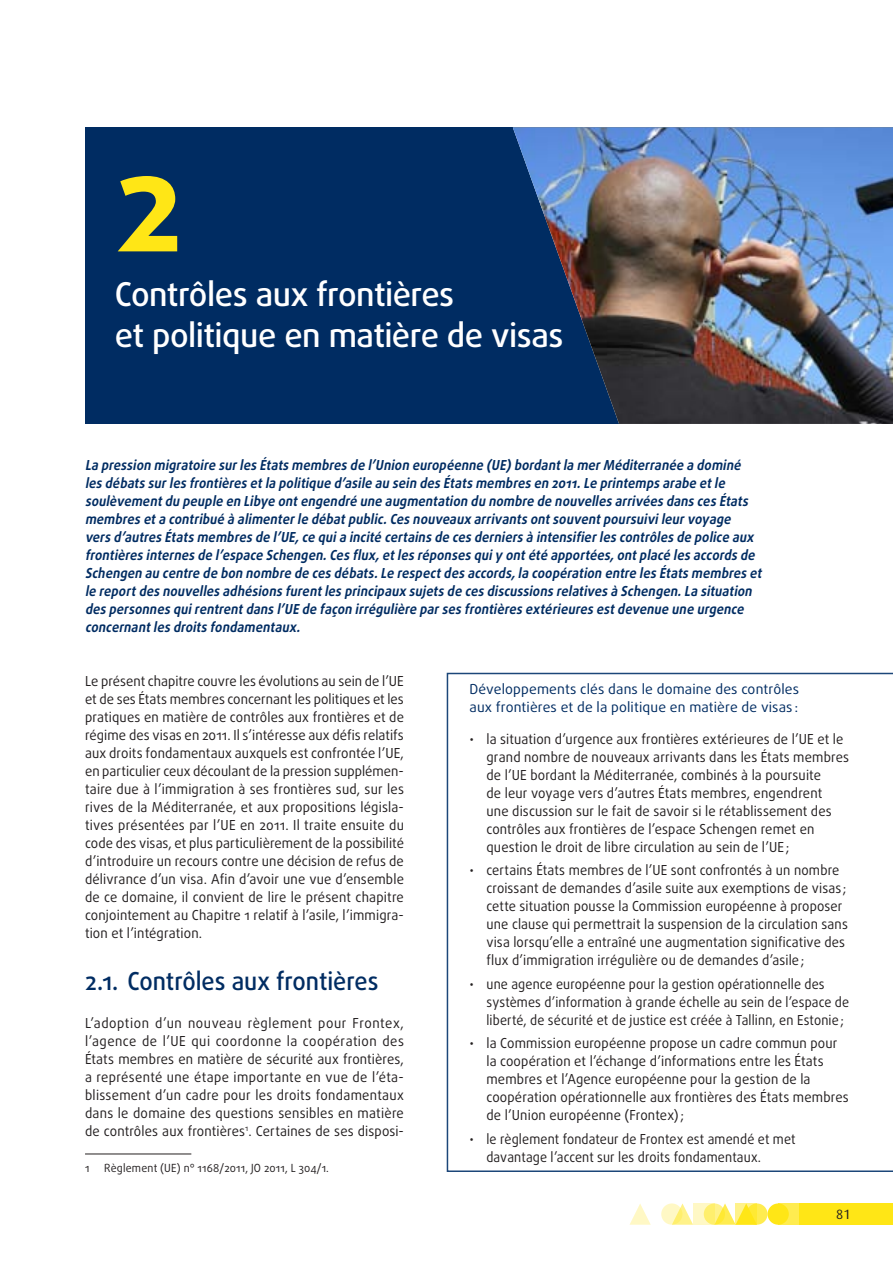
<style>
.page{position:relative;width:893px;height:1263px;background:#fff}
.page>*{position:absolute;margin:0;border:0;box-sizing:border-box;transform-origin:0 0}
.t1{font:700 136.8px "Daxline Pro";color:#ffe616}
.t2{font:500 32.85px/41.4px "Daxline Pro";letter-spacing:-.015em;color:#fff}
.t3{font:500 24.75px "Daxline Pro";color:#002c62;scale:.95 1}
.t4{font:13.8px/18px "Daxline Pro";letter-spacing:.01em;color:#231f20;text-align:justify;scale:.95 1}
.t5{font:italic 700 13.8px/18px "Daxline Pro";color:#002c62;scale:.92 1}
.t6{font:13.8px/18px "Daxline Pro";letter-spacing:.01em;color:#231f20;scale:.94 1}
.t7{font:13.8px/18px "Daxline Pro";letter-spacing:.01em;color:#231f20;scale:.92 1}
.t8{font:13.8px/18px "Daxline Pro";letter-spacing:.01em;color:#002c62}
.t9{font:13.5px "Dax";color:#231f20}
.t10{font:11.25px "Daxline Pro";letter-spacing:.02em;color:#231f20;scale:.95 1}
</style>
<div class="page">
<div style="left:746px;top:1203px;width:21px;height:22px;background:#ffec50;border-radius:50%"></div>
<div style="left:778px;top:1203px;width:21px;height:22px;background:#ffec50"></div>
<div style="left:799px;top:1203px;width:93px;height:22px;background:#ffe616"></div>
<svg style="left:675px;top:1203px;width:18px;height:22px"></svg>
<svg style="left:629px;top:1204px;width:22px;height:21px"></svg>
<div style="left:767px;top:1203px;width:22px;height:22px;background:#ffe616;border-radius:50%"></div>
<svg style="left:718px;top:1203px;width:18px;height:22px"></svg>
<svg style="left:704px;top:1203px;width:21px;height:22px"></svg>
<svg style="left:661px;top:1203px;width:21px;height:22px"></svg>
<svg style="left:736px;top:1203px;width:21px;height:22px"></svg>
<svg style="left:693px;top:1203px;width:21px;height:22px"></svg>
<div style="left:85px;top:128px;width:807px;height:296px;background:#002c62"></div>
<img style="left:513px;top:128px;width:379px;height:296px">
<hr style="left:85px;top:1153px;width:106px;height:1px;background:#231f20">
<svg style="left:447px;top:673px;width:445px;height:499px"></svg>
<svg style="left:470px;top:738px;width:8px;height:7px"></svg>
<svg style="left:470px;top:869px;width:8px;height:7px"></svg>
<svg style="left:470px;top:983px;width:7px;height:7px"></svg>
<svg style="left:470px;top:1042px;width:8px;height:7px"></svg>
<svg style="left:470px;top:1138px;width:7px;height:7px"></svg>
<h1 class="t1" style="left:115px;top:111px;width:69px">2</h1>
<h2 class="t2" style="left:115px;top:273px;width:450px">Contrôles aux frontières<br>et politique en matière de visas</h2>
<p class="t5" style="left:85px;top:456px;width:740px">La pression migratoire surlesÉtatsmembresde l’Union européenne (UE)bordantla merMéditerranée a dominé lesdébatssurlesfrontièresetla politique d’asile au sein desÉtatsmembresen 2011.Le printempsarabe etle soulèvementdu peuple en Libye ontengendré une augmentation du nombre de nouvellesarrivéesdanscesÉtats membreseta contribué à alimenterle débatpublic.Cesnouveaux arrivantsontsouventpoursuivileurvoyage versd’autresÉtatsmembresde l’UE,ce quia incité certainsde cesderniersà intensifierlescontrôlesde police aux frontièresinternesde l’espace Schengen.Cesflux,etlesréponsesquiy ontété apportées,ontplacé lesaccordsde Schengen au centre de bon nombre de cesdébats.Le respectdesaccords,la coopération entre lesÉtatsmembreset le reportdesnouvellesadhésionsfurentlesprincipaux sujetsde cesdiscussionsrelativesà Schengen.La situation despersonnesquirentrentdansl’UE de façon irrégulière parsesfrontièresextérieuresestdevenue une urgence concernantlesdroitsfondamentaux.</p>
<p class="t4" style="left:85px;top:672px;width:337px">Le présent chapitre couvre les évolutions au sein de l’UE et de ses États membres concernant les politiques et les pratiques en matière de contrôles aux frontières et de régime des visas en 2011. Il s’intéresse aux défis relatifs aux droits fondamentaux auxquels est confrontée l’UE, en particulier ceux découlant de la pression supplémen&shy;taire due à l’immigration à ses frontières sud, sur les rives de la Méditerranée, et aux propositions législa&shy;tives présentées par l’UE en 2011. Il traite ensuite du code des visas, et plus particulièrement de la possibilité d’introduire un recours contre une décision de refus de délivrance d’un visa. Afin d’avoir une vue d’ensemble de ce domaine, il convient de lire le présent chapitre conjointement au Chapitre 1 relatif à l’asile, l’immigra&shy;tion et l’intégration.</p>
<h3 class="t3" style="left:85px;top:965px;width:310px">2.1. Contrôles aux frontières</h3>
<p class="t4" style="left:85px;top:1014px;width:337px">L’adoption d’un nouveau règlement pour Frontex, l’agence de l’UE qui coordonne la coopération des États membres en matière de sécurité aux frontières, a représenté une étape importante en vue de l’éta&shy;blissement d’un cadre pour les droits fondamentaux dans le domaine des questions sensibles en matière de contrôles aux frontières<sup>1</sup>. Certaines de ses disposi-</p>
<p class="t10" style="left:85px;top:1160px;width:6px">1</p>
<p class="t10" style="left:104px;top:1160px;width:238px">Règlement (UE) n° 1168/2011, JO 2011, L 304/1.</p>
<p class="t8" style="left:469px;top:680px;width:331px">Développements clés dans le domaine des contrôles aux frontières et de la politique en matière de visas :</p>
<p class="t4" style="left:486px;top:730px;width:383px;text-align:left">la situation d’urgence aux frontières extérieures de l’UE et le grand nombre de nouveaux arrivants dans les États membres de l’UE bordant la Méditerranée, combinés à la poursuite<br>de leur voyage vers d’autres États membres, engendrent<br>une discussion sur le fait de savoir si le rétablissement des contrôles aux frontières de l’espace Schengen remet en question le droit de libre circulation au sein de l’UE;</p>
<p class="t6" style="left:486px;top:861px;width:386px">certains États membres de l’UE sont confrontés à un nombre croissant de demandes d’asile suite aux exemptions de visas ; cette situation pousse la Commission européenne à proposer une clause qui permettrait la suspension de la circulation sans visa lorsqu’elle a entraîné une augmentation significative des flux d’immigration irrégulière ou de demandes d’asile;</p>
<p class="t7" style="left:486px;top:975px;width:396px">une agence européenne pour la gestion opérationnelle des systèmes d’information à grande échelle au sein de l’espace de liberté, de sécurité et de justice est créée à Tallinn, en Estonie;</p>
<p class="t4" style="left:486px;top:1034px;width:383px;text-align:left">la Commission européenne propose un cadre commun pour la coopération et l’échange d’informations entre les États membres et l’Agence européenne pour la gestion de la coopération opérationnelle aux frontières des États membres de l’Union européenne (Frontex);</p>
<p class="t7" style="left:486px;top:1130px;width:337px">le règlement fondateur de Frontex est amendé et met davantage l’accent sur les droits fondamentaux.</p>
<p class="t9" style="left:836px;top:1207px;width:16px">81</p>
</div>
